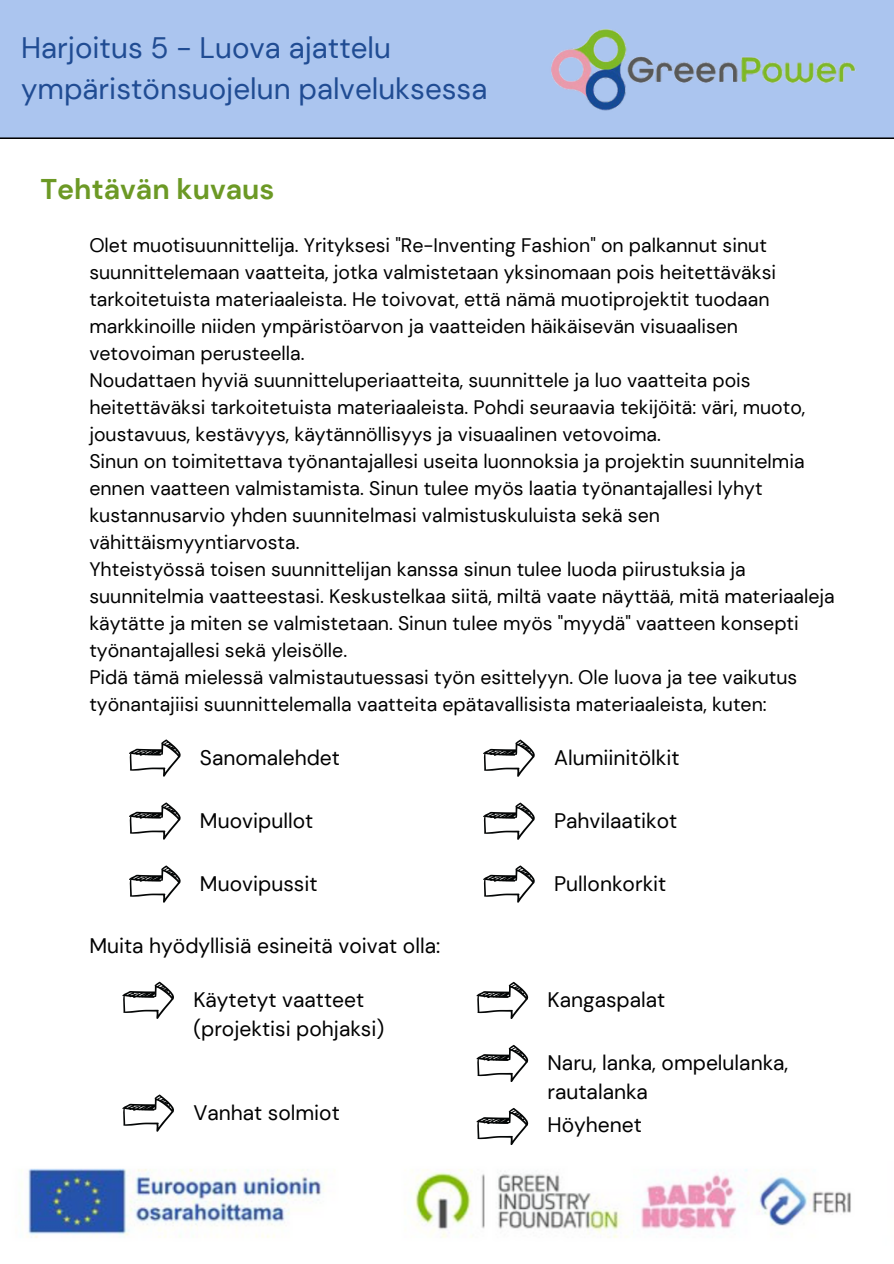
<style>
.page{position:relative;width:894px;height:1264px;background:#fff}
.page>*{position:absolute;margin:0;border:0;box-sizing:border-box;transform-origin:0 0}
.t1{font:29.55px/40.5px "DM Sans";color:#204c93}
.t2{font:700 28.5px "DM Sans";color:#6c9925}
.t3{font:21px/29.2px "DM Sans";color:#000}
.t4{font:19.5px/27px "DM Sans";color:#000}
</style>
<div class="page">
<div style="left:0;top:0;width:893px;height:138px;background:#abc5ef"></div>
<img style="left:528px;top:20px;width:351px;height:98px">
<img style="left:21px;top:1168px;width:830px;height:70px">
<svg style="left:129px;top:739px;width:52px;height:37px"></svg>
<svg style="left:129px;top:802px;width:52px;height:37px"></svg>
<svg style="left:129px;top:865px;width:52px;height:37px"></svg>
<svg style="left:483px;top:739px;width:51px;height:37px"></svg>
<svg style="left:483px;top:865px;width:51px;height:37px"></svg>
<svg style="left:483px;top:802px;width:51px;height:37px"></svg>
<svg style="left:122px;top:981px;width:52px;height:37px"></svg>
<svg style="left:122px;top:1094px;width:52px;height:37px"></svg>
<svg style="left:476px;top:981px;width:52px;height:38px"></svg>
<svg style="left:476px;top:1108px;width:52px;height:36px"></svg>
<svg style="left:476px;top:1044px;width:52px;height:37px"></svg>
<h2 class="t1" style="left:21px;top:28px;width:467px">Harjoitus 5 - Luova ajattelu ympäristönsuojelun palveluksessa</h2>
<p class="t2" style="left:40px;top:171px;width:235px">Tehtävän kuvaus</p>
<p class="t4" style="left:89px;top:231px;width:688px">Olet muotisuunnittelija. Yrityksesi "Re-Inventing Fashion" on palkannut sinut suunnittelemaan vaatteita, jotka valmistetaan yksinomaan pois heitettäväksi tarkoitetuista materiaaleista. He toivovat, että nämä muotiprojektit tuodaan markkinoille niiden ympäristöarvon ja vaatteiden häikäisevän visuaalisen vetovoiman perusteella.</p>
<h1 class="t4" style="left:89px;top:366px;width:717px">Noudattaen hyviä suunnitteluperiaatteita, suunnittele ja luo vaatteita pois heitettäväksi tarkoitetuista materiaaleista. Pohdi seuraavia tekijöitä: väri, muoto, joustavuus, kestävyys, käytännöllisyys ja visuaalinen vetovoima.</h1>
<p class="t4" style="left:89px;top:447px;width:716px">Sinun on toimitettava työnantajallesi useita luonnoksia ja projektin suunnitelmia ennen vaatteen valmistamista. Sinun tulee myös laatia työnantajallesi lyhyt kustannusarvio yhden suunnitelmasi valmistuskuluista sekä sen vähittäismyyntiarvosta.</p>
<p class="t4" style="left:89px;top:555px;width:746px">Yhteistyössä toisen suunnittelijan kanssa sinun tulee luoda piirustuksia ja suunnitelmia vaatteestasi. Keskustelkaa siitä, miltä vaate näyttää, mitä materiaaleja käytätte ja miten se valmistetaan. Sinun tulee myös "myydä" vaatteen konsepti työnantajallesi sekä yleisölle.</p>
<p class="t4" style="left:89px;top:663px;width:709px">Pidä tämä mielessä valmistautuessasi työn esittelyyn. Ole luova ja tee vaikutus työnantajiisi suunnittelemalla vaatteita epätavallisista materiaaleista, kuten:</p>
<p class="t3" style="left:200px;top:743px;width:141px">Sanomalehdet</p>
<p class="t3" style="left:200px;top:806px;width:115px">Muovipullot</p>
<p class="t3" style="left:200px;top:869px;width:119px">Muovipussit</p>
<p class="t3" style="left:89px;top:931px;width:352px">Muita hyödyllisiä esineitä voivat olla:</p>
<p class="t3" style="left:193px;top:985px;width:192px">Käytetyt vaatteet (projektisi pohjaksi)</p>
<p class="t3" style="left:193px;top:1098px;width:148px">Vanhat solmiot</p>
<p class="t3" style="left:554px;top:743px;width:127px">Alumiinitölkit</p>
<p class="t3" style="left:554px;top:806px;width:125px">Pahvilaatikot</p>
<p class="t3" style="left:554px;top:869px;width:114px">Pullonkorkit</p>
<p class="t3" style="left:547px;top:985px;width:119px">Kangaspalat</p>
<p class="t3" style="left:547px;top:1048px;width:242px">Naru, lanka, ompelulanka, rautalanka</p>
<p class="t3" style="left:547px;top:1110px;width:96px">Höyhenet</p>
</div>
